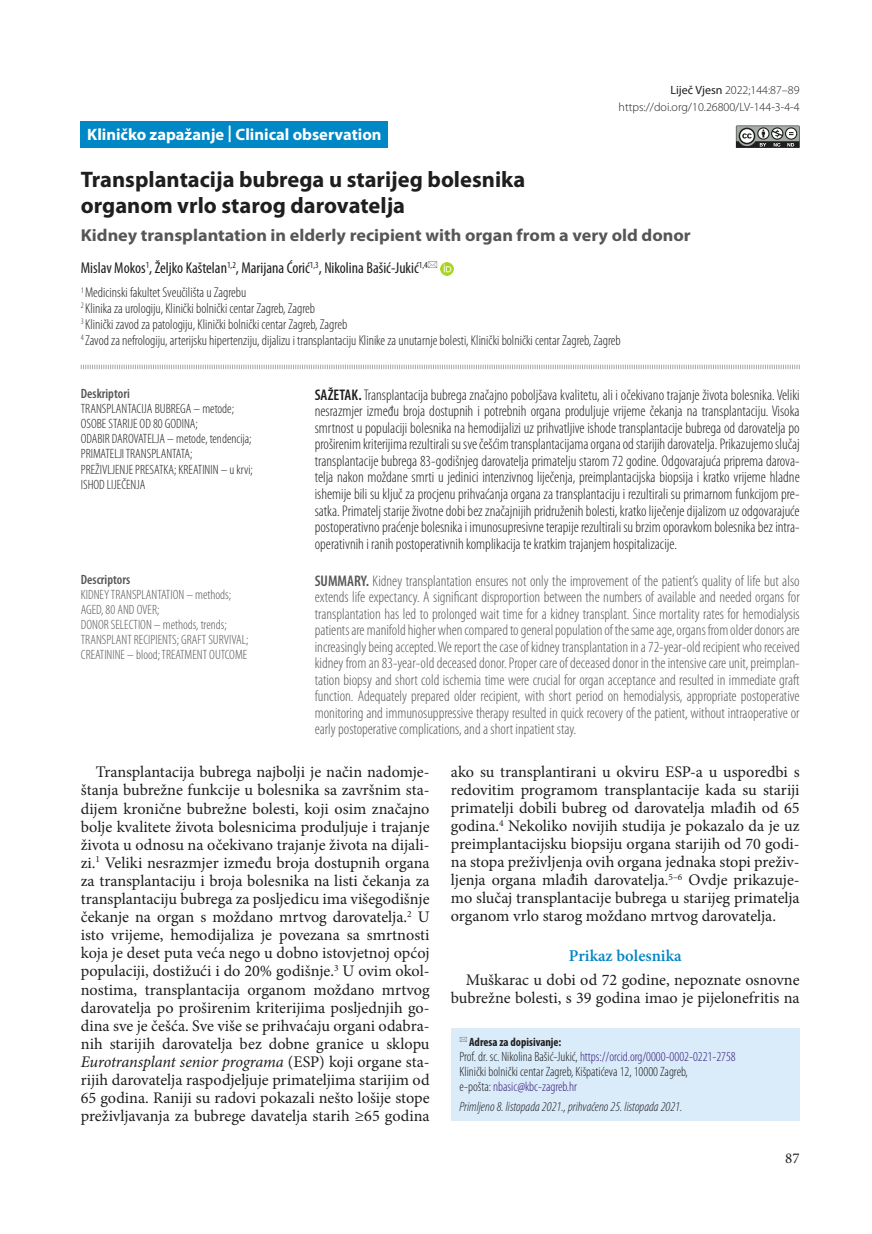
<style>
.page{position:relative;width:872px;height:1234px;background:#fff}
.page>*{position:absolute;margin:0;border:0;box-sizing:border-box;transform-origin:0 0}
.t1{font:700 22.5px/25.5px "Myriad Pro";color:#1f1e1f}
.t2{font:700 17.25px "Myriad Pro";color:#565557;scale:1.05 1}
.t3{font:700 16.5px "Myriad Pro";color:#fff}
.t4{font:600 16.5px "Minion Pro";color:#0087c5}
.t5{font:16.2px/18.1px "Minion Pro";color:#1f1e1f;text-align:justify}
.t6{font:condensed 15.75px "Myriad Pro";color:#1f1e1f}
.t7{font:300 condensed 15.45px/16.5px "Myriad Pro";color:#1f1e1f;text-align:justify}
.t8{font:300 condensed 15.45px/16.5px "Myriad Pro";color:#565557;text-align:justify}
.t9{font:15px "Minion Pro";color:#1f1e1f}
.t10{font:300 condensed 14.25px/15.8px "Myriad Pro";color:#1f1e1f}
.t11{font:300 condensed 13.5px/15px "Myriad Pro";color:#1f1e1f}
.t12{font:300 condensed 13.5px/15px "Myriad Pro";color:#565557}
.t13{font:italic 300 condensed 13.5px "Myriad Pro";color:#1f1e1f}
.t14{font:600 condensed 13.5px "Myriad Pro";color:#565557}
.t15{font:300 12px/16.5px "Myriad Pro";color:#1f1e1f;text-align:right}
.t16{font:700 condensed 12px "Myriad Pro";color:#1f1e1f}
.s1{font-weight:400}
.s2{font-weight:600}
.s3{font-style:italic}
.s4{color:#371d7c}
</style>
<div class="page">
<svg style="left:736px;top:125px;width:63px;height:23px"></svg>
<div style="left:451px;top:1028px;width:348px;height:92px;background:#daebf9"></div>
<div style="left:81px;top:121px;width:307px;height:27px;background:#0087c5"></div>
<svg style="left:80px;top:364px;width:720px;height:6px"></svg>
<svg style="left:440px;top:262px;width:13px;height:13px"></svg>
<p class="t3" style="left:87px;top:123px;width:296px">Kliničko zapažanje | Clinical observation</p>
<p class="t15" style="left:618px;top:82px;width:182px"><span class="s1">Liječ Vjesn</span> 2022;144:87–89 https://doi.org/10.26800/LV-144-3-4-4</p>
<h1 class="t1" style="left:81px;top:166px;width:446px">Transplantacija bubrega u starijeg bolesnika organom vrlo starog darovatelja</h1>
<p class="t2" style="left:81px;top:224px;width:582px">Kidney transplantation in elderly recipient with organ from a very old donor</p>
<p class="t6" style="left:81px;top:258px;width:348px">Mislav Mokos<sup>1</sup>, Željko Kaštelan<sup>1,2</sup>, Marijana Ćorić<sup>1,3</sup>, Nikolina Bašić-Jukić<sup>1,4</sup></p>
<p class="t10" style="left:81px;top:284px;width:541px"><sup>1</sup> Medicinski fakultet Sveučilišta u Zagrebu<br><sup>2</sup> Klinika za urologiju, Klinički bolnički centar Zagreb, Zagreb<br><sup>3</sup> Klinički zavod za patologiju, Klinički bolnički centar Zagreb, Zagreb<br><sup>4</sup> Zavod za nefrologiju, arterijsku hipertenziju, dijalizu i transplantaciju Klinike za unutarnje bolesti, Klinički bolnički centar Zagreb, Zagreb</p>
<p class="t14" style="left:81px;top:385px;width:50px">Deskriptori</p>
<p class="t11" style="left:81px;top:401px;width:174px">TRANSPLANTACIJA BUBREGA – metode;<br>OSOBE STARIJE OD 80 GODINA;<br>ODABIR DAROVATELJA – metode, tendencija;<br>PRIMATELJI TRANSPLANTATA;<br>PREŽIVLJENJE PRESATKA; KREATININ – u krvi;<br>ISHOD LIJEČENJA</p>
<p class="t7" style="left:315px;top:386px;width:486px"><span class="s2">SAŽETAK.</span> Transplantacija bubrega značajno poboljšava kvalitetu, ali i očekivano trajanje života bolesnika. Veliki nesrazmjer između broja dostupnih i potrebnih organa produljuje vrijeme čekanja na transplantaciju. Visoka smrtnost u populaciji bolesnika na hemodijalizi uz prihvatljive ishode transplantacije bubrega od darovatelja po proširenim kriterijima rezultirali su sve češćim transplantacijama organa od starijih darovatelja. Prikazujemo slučaj transplantacije bubrega 83-godišnjeg darovatelja primatelju starom 72 godine. Odgovarajuća priprema darova&shy;telja nakon moždane smrti u jedinici intenzivnog liječenja, preimplantacijska biopsija i kratko vrijeme hladne ishemije bili su ključ za procjenu prihvaćanja organa za transplantaciju i rezultirali su primarnom funkcijom pre&shy;satka. Primatelj starije životne dobi bez značajnijih pridruženih bolesti, kratko liječenje dijalizom uz odgovarajuće postoperativno praćenje bolesnika i imunosupresivne terapije rezultirali su brzim oporavkom bolesnika bez intra&shy;operativnih i ranih postoperativnih komplikacija te kratkim trajanjem hospitalizacije.</p>
<p class="t8" style="left:315px;top:572px;width:486px"><span class="s2">SUMMARY.</span> Kidney transplantation ensures not only the improvement of the patient’s quality of life but also extends life expectancy. A significant disproportion between the numbers of available and needed organs for transplantation has led to prolonged wait time for a kidney transplant. Since mortality rates for hemodialysis patients are manifold higher when compared to general population of the same age, organs from older donors are increasingly being accepted. We report the case of kidney transplantation in a 72-year-old recipient who received kidney from an 83-year-old deceased donor. Proper care of deceased donor in the intensive care unit, preimplan&shy;tation biopsy and short cold ischemia time were crucial for organ acceptance and resulted in immediate graft function. Adequately prepared older recipient, with short period on hemodialysis, appropriate postoperative monitoring and immunosuppressive therapy resulted in quick recovery of the patient, without intraoperative or early postoperative complications, and a short inpatient stay.</p>
<p class="t5" style="left:81px;top:763px;width:351px;text-indent:15px">Transplantacija bubrega najbolji je način nadomje&shy;štanja bubrežne funkcije u bolesnika sa završnim sta&shy;dijem kronične bubrežne bolesti, koji osim značajno bolje kvalitete života bolesnicima produljuje i trajanje života u odnosu na očekivano trajanje života na dijali&shy;zi.<sup>1</sup> Veliki nesrazmjer između broja dostupnih organa za transplantaciju i broja bolesnika na listi čekanja za transplantaciju bubrega za posljedicu ima višegodišnje čekanje na organ s moždano mrtvog darovatelja.<sup>2</sup> U isto vrijeme, hemodijaliza je povezana sa smrtnosti koja je deset puta veća nego u dobno istovjetnoj općoj populaciji, dostižući i do 20% godišnje.<sup>3</sup> U ovim okol&shy;nostima, transplantacija organom moždano mrtvog darovatelja po proširenim kriterijima posljednjih go&shy;dina sve je češća. Sve više se prihvaćaju organi odabra&shy;nih starijih darovatelja bez dobne granice u sklopu <span class="s3">Eurotransplant senior programa</span> (ESP) koji organe sta&shy;rijih darovatelja raspodjeljuje primateljima starijim od 65 godina. Raniji su radovi pokazali nešto lošije stope preživljavanja za bubrege davatelja starih ≥65 godina</p>
<p class="t5" style="left:451px;top:763px;width:350px">ako su transplantirani u okviru ESP-a u usporedbi s redovitim programom transplantacije kada su stariji primatelji dobili bubreg od darovatelja mlađih od 65 godina.<sup>4</sup> Nekoliko novijih studija je pokazalo da je uz preimplantacijsku biopsiju organa starijih od 70 godi&shy;na stopa preživljenja ovih organa jednaka stopi preživ&shy;ljenja organa mlađih darovatelja.<sup>5–6</sup> Ovdje prikazuje&shy;mo slučaj transplantacije bubrega u starijeg primatelja organom vrlo starog moždano mrtvog darovatelja.</p>
<p class="t14" style="left:81px;top:571px;width:51px">Descriptors</p>
<p class="t12" style="left:81px;top:587px;width:169px">KIDNEY TRANSPLANTATION – methods; AGED, 80 AND OVER;<br>DONOR SELECTION – methods, trends; TRANSPLANT RECIPIENTS; GRAFT SURVIVAL; CREATININE – blood; TREATMENT OUTCOME</p>
<p class="t4" style="left:569px;top:943px;width:114px">Prikaz bolesnika</p>
<p class="t5" style="left:451px;top:970px;width:350px;text-align:right">Muškarac u dobi od 72 godine, nepoznate osnovne bubrežne bolesti, s 39 godina imao je pijelonefritis na</p>
<p class="t16" style="left:469px;top:1034px;width:94px">Adresa za dopisivanje:</p>
<p class="t11" style="left:459px;top:1048px;width:278px">Prof. dr. sc. Nikolina Bašić-Jukić, <span class="s4">https://orcid.org/0000-0002-0221-2758<br></span>Klinički bolnički centar Zagreb, Kišpatićeva 12, 10000 Zagreb,<br>e-pošta: <span class="s4">nbasic@kbc-zagreb.hr</span></p>
<p class="t13" style="left:459px;top:1097px;width:224px">Primljeno 8. listopada 2021., prihvaćeno 25. listopada 2021.</p>
<p class="t9" style="left:785px;top:1147px;width:16px">87</p>
</div>
